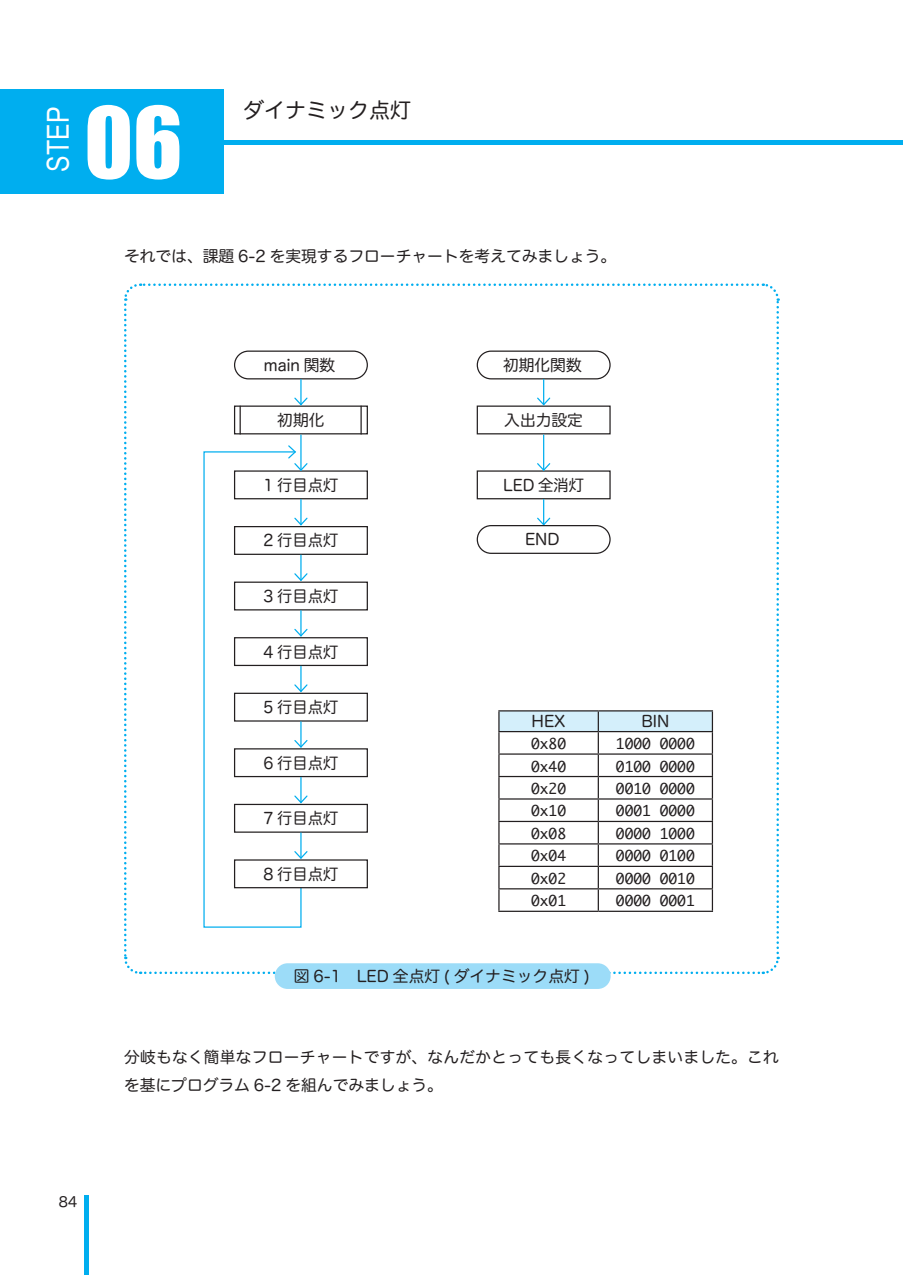
<style>
.page{position:relative;width:903px;height:1275px;background:#fff}
.page>*{position:absolute;margin:0;border:0;box-sizing:border-box;transform-origin:0 0}
.t1{font:91px "Impact";color:#fff}
.t2{font:30.28px "Arial Narrow";color:#fff}
.t3{font:21px "Hira Maru Pro W4";color:#231f20}
.t4{font:17.5px "Osaka Mono";color:#231f20}
.t5{font:15.75px/27.7px "Hira Maru Pro W4";color:#231f20}
.t6{font:14px "Hira Maru Pro W4";color:#231f20}
</style>
<div class="page">
<div style="left:0;top:140px;width:902px;height:5px;background:#00aeef"></div>
<div style="left:0;top:89px;width:223px;height:104px;background:#00aeef"></div>
<svg style="left:124px;top:283px;width:656px;height:692px"></svg>
<hr style="left:498px;top:911px;width:100px;height:1px;background:#231f20">
<hr style="left:598px;top:911px;width:115px;height:1px;background:#231f20">
<div style="left:275px;top:963px;width:336px;height:26px;background:#9cdcf8;border-radius:13px"></div>
<div style="left:84px;top:1195px;width:5px;height:80px;background:#00aeef"></div>
<h2 class="t2" style="left:36px;top:172px;width:66px;rotate:-90deg">STEP</h2>
<h1 class="t1" style="left:84px;top:72px;width:100px">06</h1>
<h3 class="t3" style="left:243px;top:92px;width:169px">ダイナミック点灯</h3>
<p class="t5" style="left:124px;top:241px;width:494px">それでは、課題 6-2 を実現するフローチャートを考えてみましょう。</p>
<p class="t5" style="left:264px;top:350px;width:73px">main 関数</p>
<p class="t5" style="left:503px;top:350px;width:80px">初期化関数</p>
<p class="t5" style="left:277px;top:405px;width:49px">初期化</p>
<p class="t5" style="left:504px;top:405px;width:80px">入出力設定</p>
<p class="t5" style="left:263px;top:470px;width:76px">1 行目点灯</p>
<p class="t5" style="left:503px;top:470px;width:82px">LED 全消灯</p>
<p class="t5" style="left:263px;top:526px;width:76px">2 行目点灯</p>
<p class="t5" style="left:525px;top:524px;width:36px">END</p>
<p class="t5" style="left:263px;top:581px;width:76px">3 行目点灯</p>
<p class="t5" style="left:263px;top:637px;width:76px">4 行目点灯</p>
<p class="t5" style="left:263px;top:692px;width:76px">5 行目点灯</p>
<p class="t5" style="left:263px;top:748px;width:76px">6 行目点灯</p>
<p class="t5" style="left:263px;top:804px;width:76px">7 行目点灯</p>
<p class="t5" style="left:263px;top:859px;width:76px">8 行目点灯</p>
<p class="t5" style="left:532px;top:706px;width:36px">HEX</p>
<p class="t5" style="left:641px;top:706px;width:29px">BIN</p>
<p class="t4" style="left:531px;top:734px;width:36px">0x80</p>
<p class="t4" style="left:616px;top:734px;width:80px">1000 0000</p>
<p class="t4" style="left:531px;top:756px;width:36px">0x40</p>
<p class="t4" style="left:616px;top:756px;width:80px">0100 0000</p>
<p class="t4" style="left:531px;top:779px;width:36px">0x20</p>
<p class="t4" style="left:616px;top:779px;width:80px">0010 0000</p>
<p class="t4" style="left:531px;top:801px;width:36px">0x10</p>
<p class="t4" style="left:616px;top:801px;width:80px">0001 0000</p>
<p class="t4" style="left:531px;top:824px;width:36px">0x08</p>
<p class="t4" style="left:616px;top:824px;width:80px">0000 1000</p>
<p class="t4" style="left:531px;top:846px;width:36px">0x04</p>
<p class="t4" style="left:616px;top:846px;width:80px">0000 0100</p>
<p class="t4" style="left:531px;top:869px;width:36px">0x02</p>
<p class="t4" style="left:616px;top:869px;width:80px">0000 0010</p>
<p class="t4" style="left:531px;top:891px;width:36px">0x01</p>
<p class="t4" style="left:616px;top:891px;width:80px">0000 0001</p>
<p class="t5" style="left:294px;top:961px;width:297px">図 6-1　LED 全点灯 ( ダイナミック点灯 )</p>
<p class="t5" style="left:124px;top:1042px;width:656px">分岐もなく簡単なフローチャートですが、なんだかとっても長くなってしまいました。これを基にプログラム 6-2 を組んでみましょう。</p>
<p class="t6" style="left:59px;top:1190px;width:20px">84</p>
</div>
